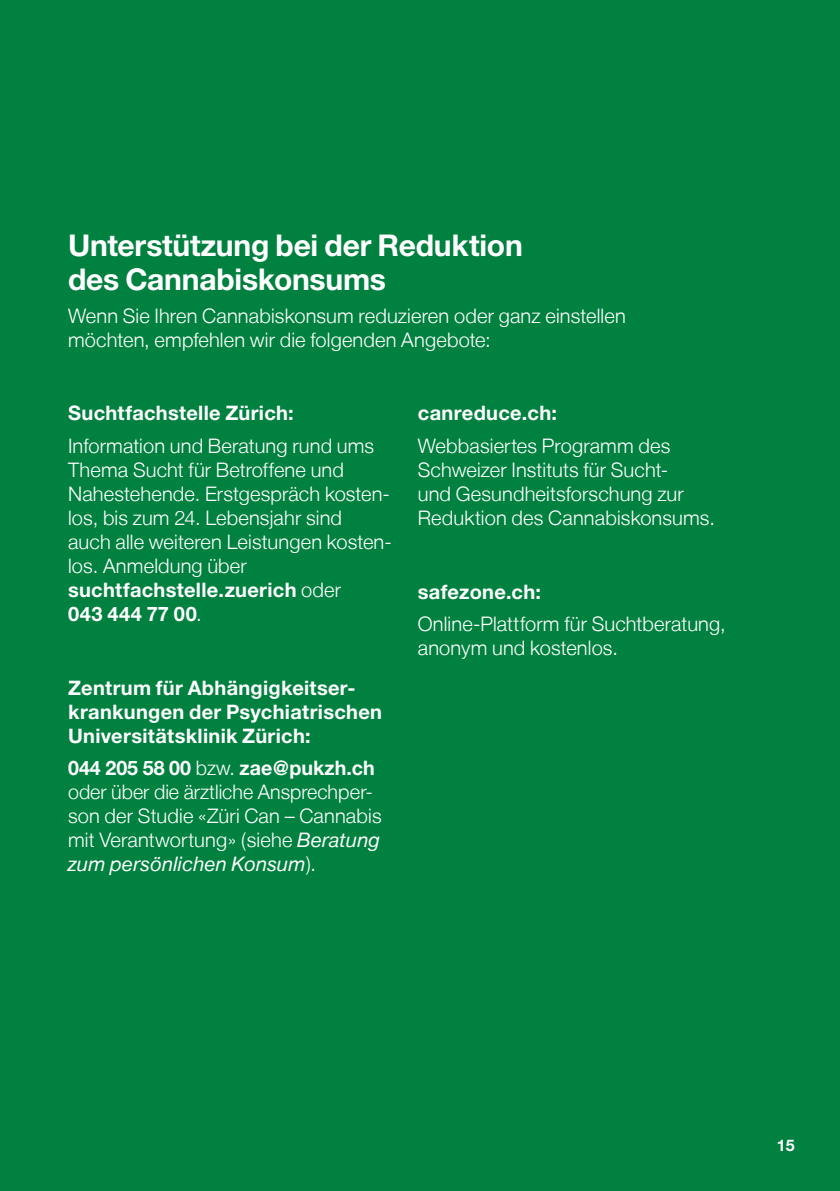
<style>
.page{position:relative;width:840px;height:1191px;background:#fff}
.page>*{position:absolute;margin:0;border:0;box-sizing:border-box;transform-origin:0 0}
.überschrift_White{font:700 30px/34px "Helvetica Neue LT";letter-spacing:-.01em;color:#fff}
.text_Light_White{font:300 20px/24px "Helvetica Neue LT";letter-spacing:.005em;color:#fff}
.text_Light_White-2{font:700 20px/24px "Helvetica Neue LT";letter-spacing:.015em;color:#fff}
.t1{font:700 16px "Helvetica Neue LT";color:#fff}
.s1{font-weight:700}
.s2{font-weight:400;font-style:italic}
</style>
<div class="page">
<div style="left:0;top:0;width:839px;height:1191px;background:#00813f"></div>
<p class="überschrift_White" style="left:68px;top:228px;width:456px">Unterstützung bei der Reduktion des Cannabiskonsums</p>
<p class="text_Light_White" style="left:68px;top:303px;width:559px">Wenn Sie Ihren Cannabiskonsum reduzieren oder ganz einstellen möchten, empfehlen wir die folgenden Angebote:</p>
<p class="text_Light_White-2" style="left:68px;top:401px;width:227px">Suchtfachstelle Zürich:</p>
<p class="text_Light_White" style="left:68px;top:433px;width:325px">Information und Beratung rund ums<br>Thema Sucht für Betroffene und<br>Nahestehende. Erstgespräch kosten&shy;los, bis zum 24. Lebensjahr sind<br>auch alle weiteren Leistungen kosten&shy;los. Anmeldung über <span class="s1">suchtfachstelle.zuerich</span> oder<br><span class="s1">043 444 77 00</span>.</p>
<p class="text_Light_White-2" style="left:68px;top:675px;width:315px">Zentrum für Abhängigkeitser&shy;krankungen der Psychiatrischen<br>Universitätsklinik Zürich:</p>
<p class="text_Light_White" style="left:68px;top:755px;width:315px"><span class="s1">044 205 58 00</span> bzw. <span class="s1">zae@pukzh.ch </span>oder über die ärztliche Ansprechper&shy;son der Studie «Züri Can – Cannabis mit Verantwortung» (siehe <span class="s2">Beratung zum persönlichen Konsum</span>).</p>
<p class="text_Light_White-2" style="left:417px;top:401px;width:140px">canreduce.ch:</p>
<p class="text_Light_White" style="left:417px;top:433px;width:298px">Webbasiertes Programm des<br>Schweizer Instituts für Sucht-<br>und Gesundheitsforschung zur<br>Reduktion des Cannabiskonsums.</p>
<p class="text_Light_White-2" style="left:417px;top:579px;width:125px">safezone.ch:</p>
<p class="text_Light_White" style="left:417px;top:611px;width:309px">Online-Plattform für Suchtberatung, anonym und kostenlos.</p>
<p class="t1" style="left:776px;top:1135px;width:19px">15</p>
</div>
